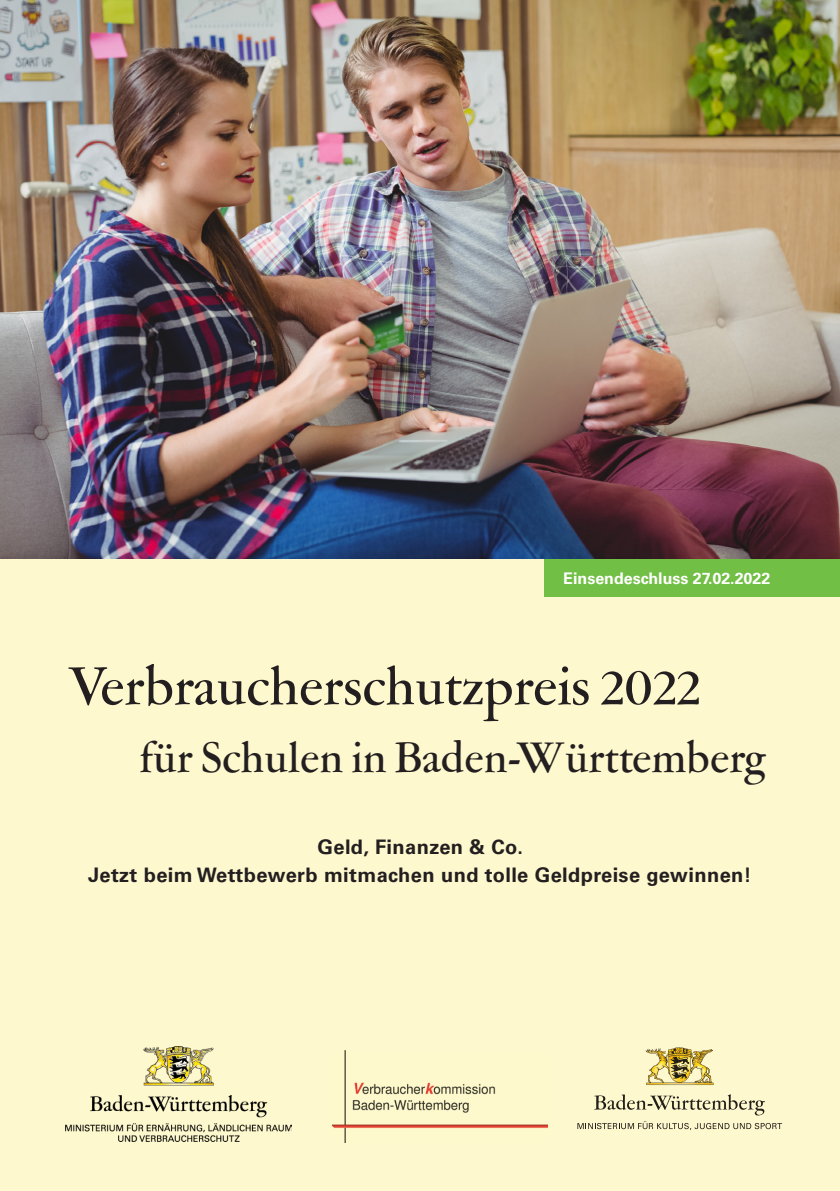
<style>
.page{position:relative;width:840px;height:1191px;background:#fff}
.page>*{position:absolute;margin:0;border:0;box-sizing:border-box;transform-origin:0 0}
.t1{font:500 60px "Garamont Amst SHOP";letter-spacing:.015em;color:#231f20}
.t2{font:500 48px "Garamont Amst SHOP";letter-spacing:.015em;color:#231f20}
.t3{font:700 20px "Univers LT";letter-spacing:.02em;color:#231f20}
.t4{font:700 16px "Univers LT";color:#fff}
</style>
<div class="page">
<div style="left:0;top:0;width:839px;height:1191px;background:#fef8ce"></div>
<img style="left:65px;top:1046px;width:226px;height:95px">
<img style="left:332px;top:1050px;width:215px;height:92px">
<svg style="left:594px;top:1094px;width:170px;height:21px"></svg>
<svg style="left:577px;top:1121px;width:204px;height:9px"></svg>
<img style="left:645px;top:1047px;width:68px;height:38px">
<div style="left:544px;top:559px;width:295px;height:37px;background:#71bf44"></div>
<img style="left:0;top:0;width:839px;height:559px">
<p class="t4" style="left:563px;top:568px;width:208px">Einsendeschluss 27.02.2022</p>
<p class="t1" style="left:68px;top:657px;width:633px">Verbraucherschutzpreis 2022</p>
<p class="t2" style="left:140px;top:734px;width:626px">für Schulen in Baden-Württemberg</p>
<p class="t3" style="left:317px;top:835px;width:207px">Geld, Finanzen &amp; Co.</p>
<p class="t3" style="left:88px;top:863px;width:664px">Jetzt beim Wettbewerb mitmachen und tolle Geldpreise gewinnen!</p>
</div>
